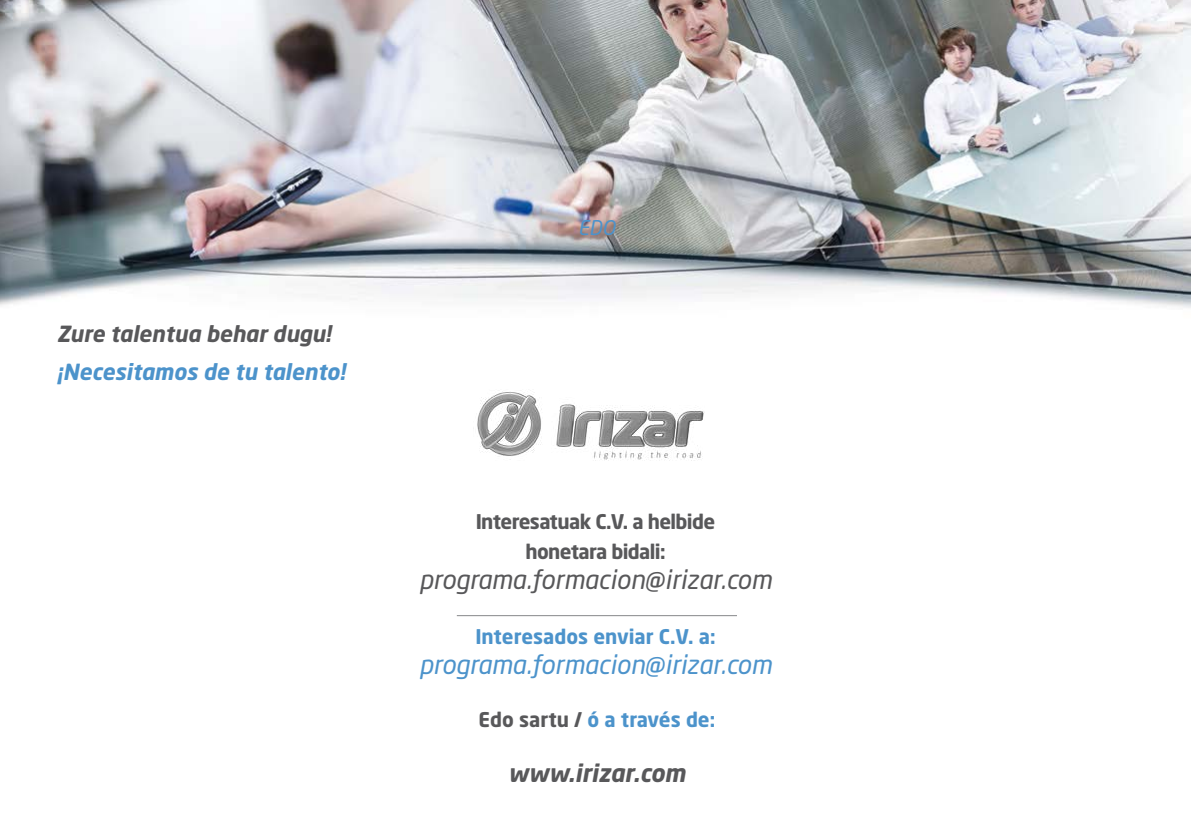
<style>
.page{position:relative;width:1191px;height:840px;background:#fff}
.page>*{position:absolute;margin:0;border:0;box-sizing:border-box;transform-origin:0 0}
.t1{font:italic 26px "Neo Sans Std";color:#4c93cb}
.t2{font:italic 26px "Neo Sans Std";color:#58585a}
.t3{font:italic 700 24px "Neo Sans Std";color:#58585a}
.t4{font:italic 700 22px "Neo Sans Std";color:#4c93cb}
.t5{font:italic 700 22px "Neo Sans Std";color:#58585a}
.t6{font:700 20px "Neo Sans Std";color:#4c93cb}
.t7{font:700 20px/30px "Neo Sans Std";letter-spacing:-.03em;color:#58585a;text-align:center}
.t8{font:italic 20px "Neo Sans Std";color:#4c93cb}
.s1{color:#58585a}
</style>
<div class="page">
<img style="left:0;top:0;width:1191px;height:617px">
<hr style="left:457px;top:614px;width:280px;height:1px;background:#87888a">
<img style="left:473px;top:381px;width:232px;height:83px">
<p class="t5" style="left:57px;top:319px;width:276px">Zure talentua behar dugu!</p>
<p class="t4" style="left:57px;top:357px;width:290px">¡Necesitamos de tu talento!</p>
<p class="t8" style="left:578px;top:215px;width:39px">EDO</p>
<p class="t7" style="left:476px;top:505px;width:241px">Interesatuak C.V. a helbide honetara bidali:</p>
<h1 class="t2" style="left:419px;top:563px;width:354px">programa.formacion@irizar.com</h1>
<p class="t6" style="left:475px;top:623px;width:242px">Interesados enviar C.V. a:</p>
<h1 class="t1" style="left:419px;top:648px;width:354px">programa.formacion@irizar.com</h1>
<p class="t6" style="left:478px;top:706px;width:238px"><span class="s1">Edo sartu /</span> ó a través de:</p>
<p class="t3" style="left:508px;top:757px;width:179px">www.irizar.com</p>
</div>
